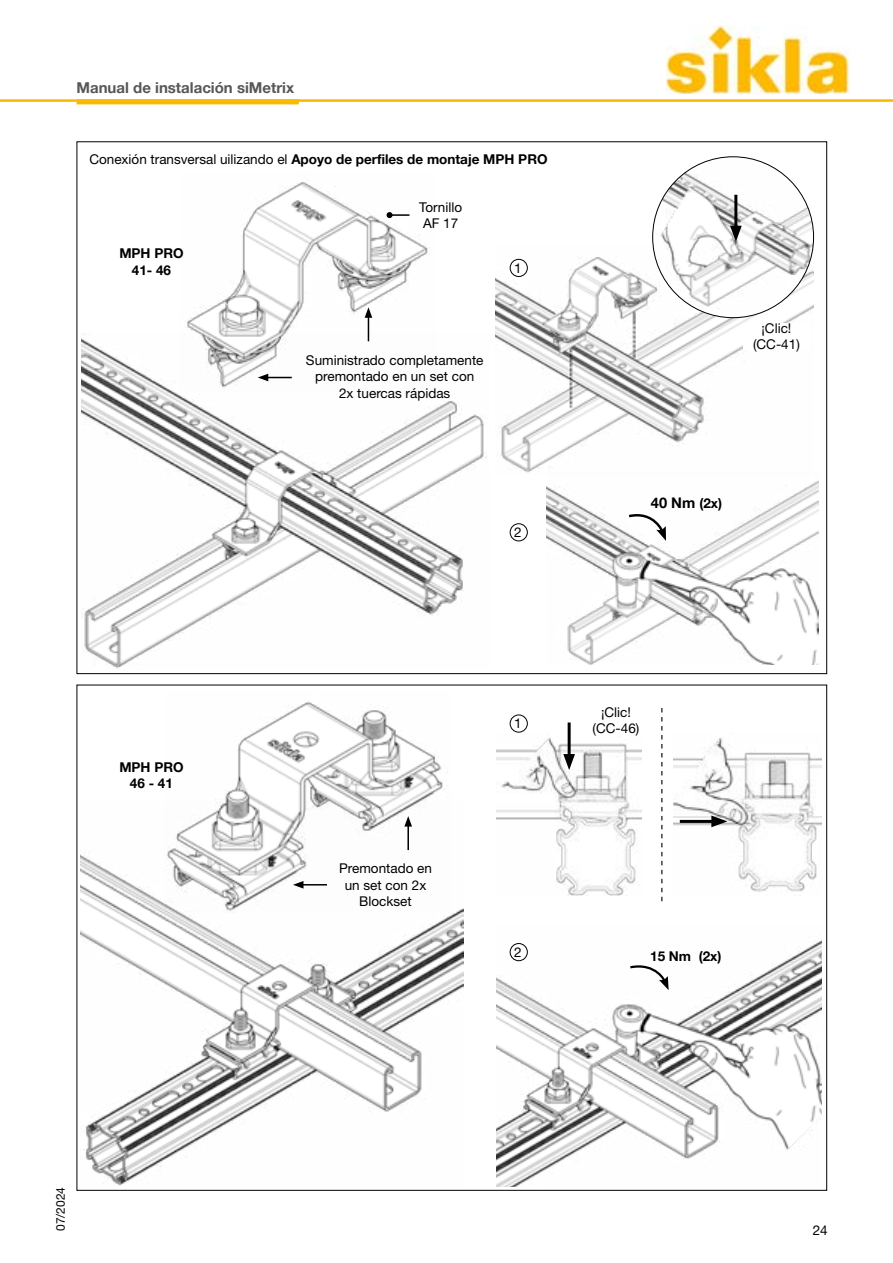
<style>
.page{position:relative;width:893px;height:1263px;background:#fff}
.page>*{position:absolute;margin:0;border:0;box-sizing:border-box;transform-origin:0 0}
.t1{font:700 15px "Helvetica Neue LT Pro";color:#575756}
.t2{font:700 14.55px "Helvetica Neue LT Pro";color:#000}
.t3{font:13.5px/16.5px "Helvetica Neue LT Pro";color:#000;text-align:center}
.t4{font:700 13.5px/16.5px "Helvetica Neue LT Pro";color:#000;text-align:center}
.t5{font:12px "Helvetica Neue LT Pro";color:#000}
.s1{font-weight:700}
.s2{font-size:13.5px}
</style>
<div class="page">
<img style="left:82px;top:333px;width:405px;height:336px">
<img style="left:180px;top:182px;width:255px;height:210px">
<img style="left:495px;top:246px;width:319px;height:227px">
<div style="left:510px;top:259px;width:18px;height:18px;border:1px solid #000;border-radius:50%"></div>
<div style="left:510px;top:523px;width:18px;height:18px;border:1px solid #000;border-radius:50%"></div>
<img style="left:653px;top:158px;width:160px;height:153px">
<hr style="left:734px;top:195px;width:3px;height:36px;background:#000">
<svg style="left:730px;top:226px;width:12px;height:16px"></svg>
<img style="left:547px;top:480px;width:271px;height:185px">
<svg style="left:626px;top:511px;width:40px;height:30px"></svg>
<div style="left:743px;top:323px;width:67px;height:26px;background:#fff"></div>
<img style="left:81px;top:854px;width:382px;height:332px">
<img style="left:164px;top:701px;width:287px;height:211px">
<svg style="left:258px;top:374px;width:34px;height:7px"></svg>
<svg style="left:365px;top:307px;width:7px;height:34px"></svg>
<svg style="left:293px;top:881px;width:34px;height:8px"></svg>
<hr style="left:407px;top:824px;width:2px;height:26px;background:#000">
<svg style="left:404px;top:816px;width:8px;height:10px"></svg>
<img style="left:497px;top:941px;width:324px;height:245px">
<img style="left:497px;top:734px;width:145px;height:161px">
<img style="left:673px;top:738px;width:148px;height:154px">
<hr style="left:568px;top:722px;width:3px;height:38px;background:#000">
<svg style="left:563px;top:754px;width:12px;height:16px"></svg>
<hr style="left:680px;top:820px;width:37px;height:3px;background:#000">
<svg style="left:711px;top:815px;width:16px;height:12px"></svg>
<svg style="left:661px;top:708px;width:1px;height:193px"></svg>
<div style="left:510px;top:714px;width:18px;height:18px;border:1px solid #000;border-radius:50%"></div>
<div style="left:510px;top:943px;width:18px;height:18px;border:1px solid #000;border-radius:50%"></div>
<svg style="left:628px;top:962px;width:41px;height:28px"></svg>
<svg style="left:387px;top:212px;width:22px;height:6px"></svg>
<hr style="left:0;top:99px;width:893px;height:3px;background:#fbb900">
<div style="left:77px;top:99px;width:222px;height:5px;background:#fbb900"></div>
<img style="left:666px;top:25px;width:183px;height:68px">
<p class="t1" style="left:77px;top:79px;width:219px">Manual de instalación siMetrix</p>
<p class="t3" style="left:89px;top:151px;width:460px">Conexión transversal uilizando el <span class="s1">Apoyo de perfiles de montaje MPH PRO</span></p>
<p class="t4" style="left:119px;top:245px;width:66px">MPH PRO<br>41- 46</p>
<p class="t3" style="left:419px;top:198px;width:44px;text-align:left">Tornillo<br>AF 17</p>
<p class="t3" style="left:514px;top:259px;width:9px">1</p>
<p class="t3" style="left:306px;top:351px;width:179px">Suministrado completamente premontado en un set con<br>2x tuercas rápidas</p>
<p class="t3" style="left:514px;top:524px;width:9px">2</p>
<p class="t3" style="left:753px;top:319px;width:48px">¡Clic! (CC-41)</p>
<p class="t2" style="left:651px;top:494px;width:73px">40 Nm <span class="s2">(2x)</span></p>
<p class="t4" style="left:119px;top:758px;width:66px">MPH PRO<br>46 - 41</p>
<p class="t3" style="left:339px;top:860px;width:94px">Premontado en un set con 2x<br>Blockset</p>
<p class="t3" style="left:514px;top:715px;width:9px">1</p>
<p class="t3" style="left:593px;top:703px;width:48px">¡Clic! (CC-46)</p>
<p class="t3" style="left:514px;top:943px;width:9px">2</p>
<p class="t4" style="left:650px;top:947px;width:73px">15 Nm (2x)</p>
<p class="t5" style="left:53px;top:1231px;width:46px;rotate:-90deg">07/2024</p>
<p class="t3" style="left:813px;top:1222px;width:17px">24</p>
</div>
